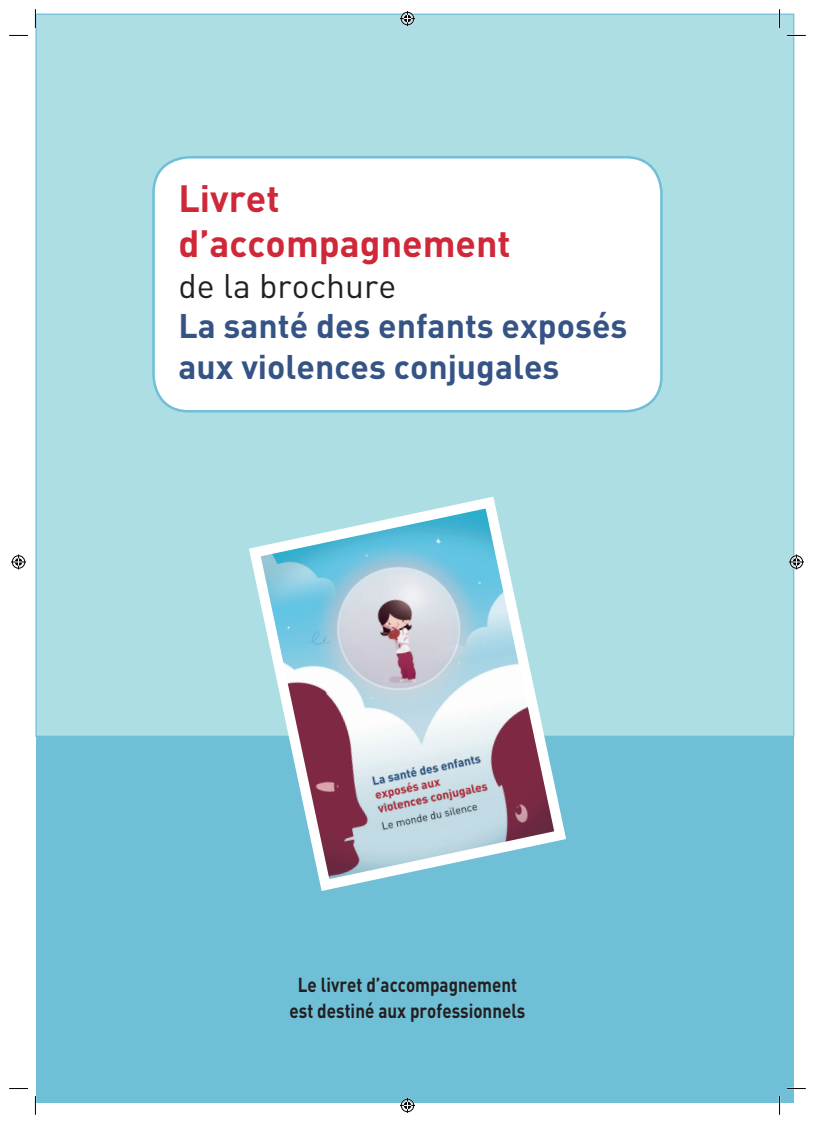
<style>
.page{position:relative;width:815px;height:1124px;background:#fff}
.page>*{position:absolute;margin:0;border:0;box-sizing:border-box;transform-origin:0 0}
.t1{font:700 37.5px/45px "DIN";color:#cf2839}
.t2{font:700 33.75px/40.5px "DIN";color:#355384}
.t3{font:33.75px "DIN";color:#231f20}
.t4{font:700 20px/25.9px "DIN";color:#231f20;text-align:center;scale:.85 1}
</style>
<div class="page">
<div style="left:36px;top:736px;width:758px;height:366px;background:#6fbfd7"></div>
<div style="left:35px;top:14px;width:759px;height:722px;background:#acdee3;border:1px solid #6fbfd7"></div>
<svg style="left:243px;top:496px;width:329px;height:395px"></svg>
<div style="left:154px;top:157px;width:507px;height:254px;background:#fff;border-radius:35px"></div>
<div style="left:152px;top:156px;width:511px;height:256px;border:2px solid #6fbfd7;border-radius:35px"></div>
<svg style="left:9px;top:35px;width:19px;height:1px"></svg>
<svg style="left:787px;top:35px;width:19px;height:1px"></svg>
<svg style="left:9px;top:1088px;width:19px;height:1px"></svg>
<svg style="left:787px;top:1087px;width:19px;height:2px"></svg>
<svg style="left:35px;top:9px;width:1px;height:19px"></svg>
<svg style="left:35px;top:1096px;width:1px;height:18px"></svg>
<svg style="left:779px;top:9px;width:1px;height:19px"></svg>
<svg style="left:779px;top:1096px;width:1px;height:18px"></svg>
<svg style="left:400px;top:11px;width:15px;height:15px"></svg>
<svg style="left:400px;top:1097px;width:15px;height:15px"></svg>
<svg style="left:11px;top:554px;width:15px;height:15px"></svg>
<svg style="left:789px;top:554px;width:15px;height:15px"></svg>
<h1 class="t1" style="left:178px;top:174px;width:334px">Livret d’accompagnement</h1>
<h2 class="t3" style="left:178px;top:264px;width:219px">de la brochure</h2>
<h2 class="t2" style="left:178px;top:304px;width:451px">La santé des enfants exposés aux violences conjugales</h2>
<p class="t4" style="left:290px;top:970px;width:279px">Le livret d’accompagnement est destiné aux professionnels</p>
</div>
